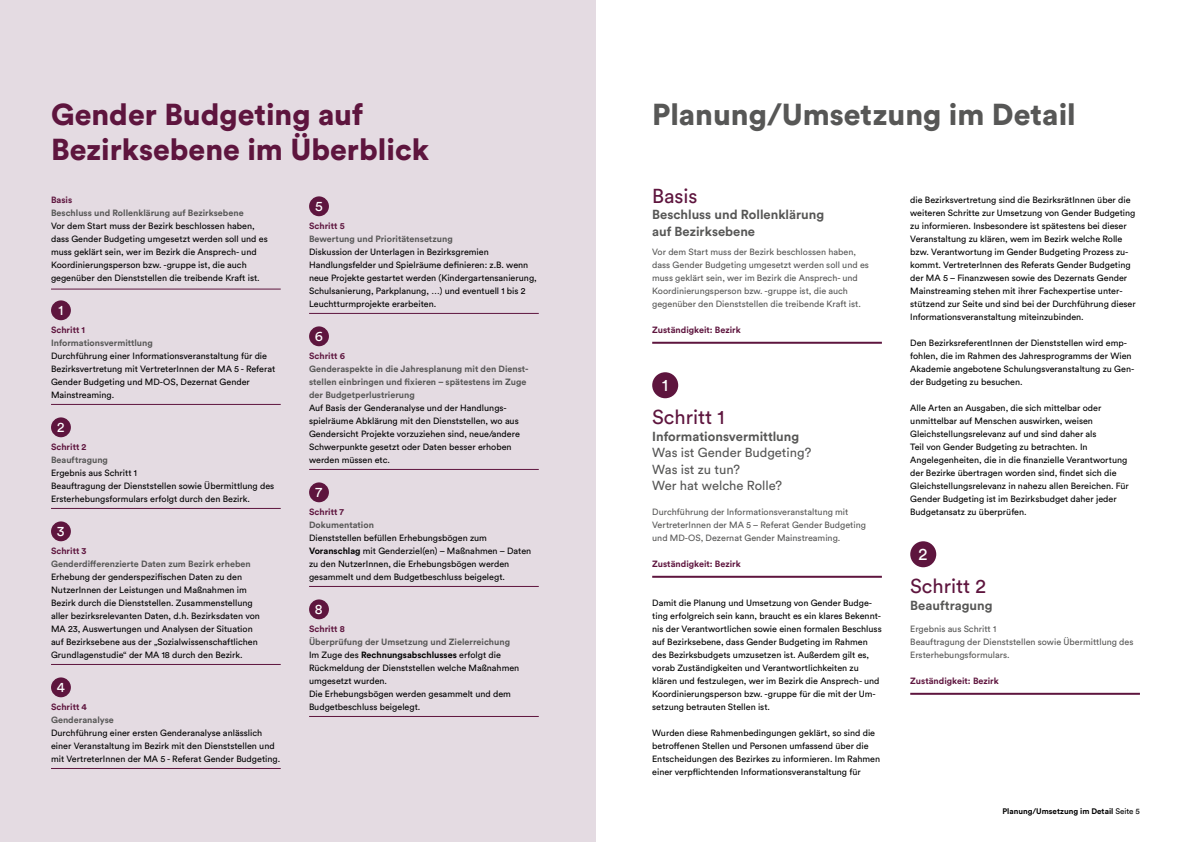
<style>
.page{position:relative;width:1191px;height:842px;background:#fff}
.page>*{position:absolute;margin:0;border:0;box-sizing:border-box;transform-origin:0 0}
.t1{font:900 30px/35px "Circular Std";color:#5e153e}
.t2{font:900 30px "Circular Std";color:#575756}
.t3{font:20px "Circular Std";color:#5e153e}
.t4{font:17px "Circular Std";color:#fff}
.t5{font:14px "Circular Std";color:#fff}
.t6{font:13px/16.5px "Circular Std";color:#575756}
.t7{font:700 13px/16.2px "Circular Std";color:#575756}
.t8{font:9px/13px "Circular Std";color:#000}
.t9{font:9px/13px "Circular Std";color:#575756}
.t10{font:700 9px "Circular Std";color:#5e153e}
.t11{font:700 8px "Circular Std";color:#000}
.s1{font-weight:700;color:#5e153e}
.s2{font-weight:700;color:#575756}
.s3{font-weight:700}
.s4{font-weight:400}
</style>
<div class="page">
<div style="left:0;top:0;width:595px;height:842px;background:#e4dbe2"></div>
<hr style="left:652px;top:342px;width:230px;height:2px;background:#5e153e">
<hr style="left:652px;top:576px;width:230px;height:2px;background:#5e153e">
<hr style="left:910px;top:693px;width:230px;height:2px;background:#5e153e">
<div style="left:652px;top:372px;width:26px;height:26px;background:#5e153e;border-radius:50%"></div>
<div style="left:910px;top:541px;width:26px;height:26px;background:#5e153e;border-radius:50%"></div>
<hr style="left:51px;top:289px;width:230px;height:1px;background:#5e153e">
<hr style="left:51px;top:404px;width:230px;height:1px;background:#5e153e">
<hr style="left:51px;top:508px;width:230px;height:1px;background:#5e153e">
<hr style="left:51px;top:664px;width:230px;height:1px;background:#5e153e">
<hr style="left:51px;top:768px;width:230px;height:1px;background:#5e153e">
<div style="left:51px;top:300px;width:20px;height:20px;background:#5e153e;border-radius:50%"></div>
<div style="left:51px;top:417px;width:20px;height:20px;background:#5e153e;border-radius:50%"></div>
<div style="left:51px;top:521px;width:20px;height:20px;background:#5e153e;border-radius:50%"></div>
<div style="left:51px;top:677px;width:20px;height:20px;background:#5e153e;border-radius:50%"></div>
<hr style="left:309px;top:313px;width:230px;height:1px;background:#5e153e">
<hr style="left:309px;top:469px;width:230px;height:1px;background:#5e153e">
<hr style="left:309px;top:586px;width:230px;height:1px;background:#5e153e">
<hr style="left:309px;top:716px;width:230px;height:1px;background:#5e153e">
<div style="left:309px;top:196px;width:20px;height:20px;background:#5e153e;border-radius:50%"></div>
<div style="left:309px;top:326px;width:20px;height:20px;background:#5e153e;border-radius:50%"></div>
<div style="left:309px;top:482px;width:20px;height:20px;background:#5e153e;border-radius:50%"></div>
<div style="left:309px;top:599px;width:20px;height:20px;background:#5e153e;border-radius:50%"></div>
<p class="t1" style="left:51px;top:96px;width:379px">Gender Budgeting auf<br>Bezirksebene im Überblick</p>
<p class="t8" style="left:51px;top:193px;width:218px"><span class="s1">Basis<br></span><span class="s2">Beschluss und Rollenklärung auf Bezirksebene<br></span>Vor dem Start muss der Bezirk beschlossen haben, dass Gender Budgeting umgesetzt werden soll und es muss geklärt sein, wer im Bezirk die Ansprech- und Koordinierungsperson bzw. -gruppe ist, die auch gegenüber den Dienststellen die treibende Kraft ist.</p>
<p class="t5" style="left:58px;top:301px;width:6px">1</p>
<p class="t8" style="left:51px;top:323px;width:226px"><span class="s1">Schritt 1<br></span><span class="s2">Informationsvermittlung<br></span>Durchführung einer Informationsveranstaltung für die Bezirksvertretung mit VertreterInnen der MA 5 - Referat Gender Budgeting und MD-OS, Dezernat Gender Mainstreaming.</p>
<p class="t5" style="left:57px;top:418px;width:9px">2</p>
<p class="t8" style="left:51px;top:440px;width:225px"><span class="s1">Schritt 2<br></span><span class="s2">Beauftragung<br></span>Ergebnis aus Schritt 1<br>Beauftragung der Dienststellen sowie Übermittlung des<br>Ersterhebungsformulars erfolgt durch den Bezirk.</p>
<p class="t5" style="left:57px;top:522px;width:9px">3</p>
<p class="t8" style="left:51px;top:544px;width:210px"><span class="s1">Schritt 3<br></span><span class="s2">Genderdifferenzierte Daten zum Bezirk erheben </span>Erhebung der genderspezifischen Daten zu den NutzerInnen der Leistungen und Maßnahmen im Bezirk durch die Dienststellen. Zusammenstellung aller bezirksrelevanten Daten, d.h. Bezirksdaten von MA 23, Auswertungen und Analysen der Situation auf Bezirksebene aus der „Sozialwissenschaftlichen Grundlagenstudie“ der MA 18 durch den Bezirk.</p>
<p class="t5" style="left:57px;top:678px;width:10px">4</p>
<p class="t8" style="left:51px;top:700px;width:231px"><span class="s1">Schritt 4<br></span><span class="s2">Genderanalyse<br></span>Durchführung einer ersten Genderanalyse anlässlich einer Veranstaltung im Bezirk mit den Dienststellen und mit VertreterInnen der MA 5 - Referat Gender Budgeting.</p>
<p class="t5" style="left:315px;top:197px;width:9px">5</p>
<p class="t8" style="left:309px;top:219px;width:229px"><span class="s1">Schritt 5<br></span><span class="s2">Bewertung und Prioritätensetzung<br></span>Diskussion der Unterlagen in Bezirksgremien<br>Handlungs felder und Spielräume definieren: z.B. wenn neue Projekte gestartet werden (Kindergartensanierung, Schulsanierung, Parkplanung, …) und eventuell 1 bis 2<br>Leuchtturmprojekte erarbeiten.</p>
<p class="t5" style="left:315px;top:327px;width:10px">6</p>
<p class="t8" style="left:309px;top:349px;width:221px"><span class="s1">Schritt 6<br></span><span class="s2">Genderaspekte in die Jahresplanung mit den Dienst&shy;stellen einbringen und fixieren – spätestens im Zuge der Budgetperlustrierung<br></span>Auf Basis der Genderanalyse und der Handlungs&shy;spielräume Abklärung mit den Dienststellen, wo aus Gendersicht Projekte vorzuziehen sind, neue/andere Schwerpunkte gesetzt oder Daten besser erhoben werden müssen etc.</p>
<p class="t5" style="left:315px;top:483px;width:8px">7</p>
<p class="t8" style="left:309px;top:505px;width:224px"><span class="s1">Schritt 7<br></span><span class="s2">Dokumentation<br></span>Dienststellen befüllen Erhebungsbögen zum <span class="s3">Voranschlag</span> mit Genderziel(en) – Maßnahmen – Daten zu den NutzerInnen, die Erhebungsbögen werden gesammelt und dem Budgetbeschluss beigelegt.</p>
<p class="t5" style="left:315px;top:600px;width:9px">8</p>
<p class="t8" style="left:309px;top:622px;width:212px"><span class="s1">Schritt 8<br></span><span class="s2">Überprüfung der Umsetzung und Zielerreichung </span>Im Zuge des <span class="s3">Rechnungsabschlusses</span> erfolgt die Rückmeldung der Dienststellen welche Maßnahmen umgesetzt wurden.<br>Die Erhebungsbögen werden gesammelt und dem Budgetbeschluss beigelegt.</p>
<p class="t2" style="left:652px;top:94px;width:425px">Planung/Umsetzung im Detail</p>
<p class="t3" style="left:652px;top:184px;width:47px">Basis</p>
<p class="t7" style="left:652px;top:206px;width:174px">Beschluss und Rollenklärung auf Bezirksebene</p>
<p class="t9" style="left:652px;top:245px;width:218px">Vor dem Start muss der Bezirk beschlossen haben, dass Gender Budgeting umgesetzt werden soll und es muss geklärt sein, wer im Bezirk die Ansprech- und Koordinierungsperson bzw. -gruppe ist, die auch gegenüber den Dienststellen die treibende Kraft ist.</p>
<p class="t10" style="left:652px;top:324px;width:90px">Zuständigkeit: Bezirk</p>
<p class="t4" style="left:662px;top:374px;width:8px">1</p>
<p class="t3" style="left:652px;top:405px;width:74px">Schritt 1</p>
<p class="t6" style="left:652px;top:428px;width:161px"><span class="s3">Informationsvermittlung<br></span>Was ist Gender Budgeting?<br>Was ist zu tun?<br>Wer hat welche Rolle?</p>
<p class="t9" style="left:652px;top:505px;width:215px">Durchführung der Informationsveranstaltung mit<br>VertreterInnen der MA 5 – Referat Gender Budgeting und MD-OS, Dezernat Gender Mainstreaming.</p>
<p class="t10" style="left:652px;top:558px;width:90px">Zuständigkeit: Bezirk</p>
<p class="t8" style="left:652px;top:596px;width:231px">Damit die Planung und Umsetzung von Gender Budge&shy;ting erfolgreich sein kann, braucht es ein klares Bekennt&shy;nis der Verantwortlichen sowie einen formalen Beschluss auf Bezirksebene, dass Gender Budgeting im Rahmen des Bezirksbudgets umzusetzen ist. Außerdem gilt es, vorab Zuständigkeiten und Verantwortlichkeiten zu klären und festzulegen, wer im Bezirk die Ansprech- und Koordinierungsperson bzw. -gruppe für die mit der Um&shy;setzung betrauten Stellen ist.</p>
<p class="t8" style="left:652px;top:726px;width:229px">Wurden diese Rahmenbedingungen geklärt, so sind die betroffenen Stellen und Personen umfassend über die Entscheidungen des Bezirkes zu informieren. Im Rahmen einer verpflichtenden Informationsveranstaltung für</p>
<p class="t8" style="left:910px;top:193px;width:227px">die Bezirksvertretung sind die BezirksrätInnen über die weiteren Schritte zur Umsetzung von Gender Budgeting zu informieren. Insbesondere ist spätestens bei dieser Veranstaltung zu klären, wem im Bezirk welche Rolle bzw. Verantwortung im Gender Budgeting Prozess zu&shy;kommt. VertreterInnen des Referats Gender Budgeting der MA 5 – Finanzwesen sowie des Dezernats Gender Mainstreaming stehen mit ihrer Fachexpertise unter&shy;stützend zur Seite und sind bei der Durchführung dieser Informationsveranstaltung miteinzubinden.</p>
<p class="t8" style="left:910px;top:336px;width:226px">Den BezirksreferentInnen der Dienststellen wird emp&shy;fohlen, die im Rahmen des Jahresprogramms der Wien Akademie angebotene Schulungsveranstaltung zu Gen&shy;der Budgeting zu besuchen.</p>
<p class="t8" style="left:910px;top:401px;width:220px">Alle Arten an Ausgaben, die sich mittelbar oder unmittelbar auf Menschen auswirken, weisen Gleichstellungsrelevanz auf und sind daher als<br>Teil von Gender Budgeting zu betrachten. In Angelegenheiten, die in die finanzielle Verantwortung der Bezirke übertragen worden sind, findet sich die Gleichstellungsrelevanz in nahezu allen Bereichen. Für Gender Budgeting ist im Bezirksbudget daher jeder Budgetansatz zu überprüfen.</p>
<p class="t4" style="left:918px;top:543px;width:10px">2</p>
<p class="t3" style="left:910px;top:574px;width:77px">Schritt 2</p>
<p class="t7" style="left:910px;top:597px;width:84px">Beauftragung</p>
<p class="t9" style="left:910px;top:622px;width:225px">Ergebnis aus Schritt 1<br>Beauftragung der Dienststellen sowie Übermittlung des<br>Ersterhebungsformulars.</p>
<p class="t10" style="left:910px;top:675px;width:90px">Zuständigkeit: Bezirk</p>
<p class="t11" style="left:1002px;top:806px;width:139px">Planung/Umsetzung im Detail <span class="s4">Seite 5</span></p>
</div>
